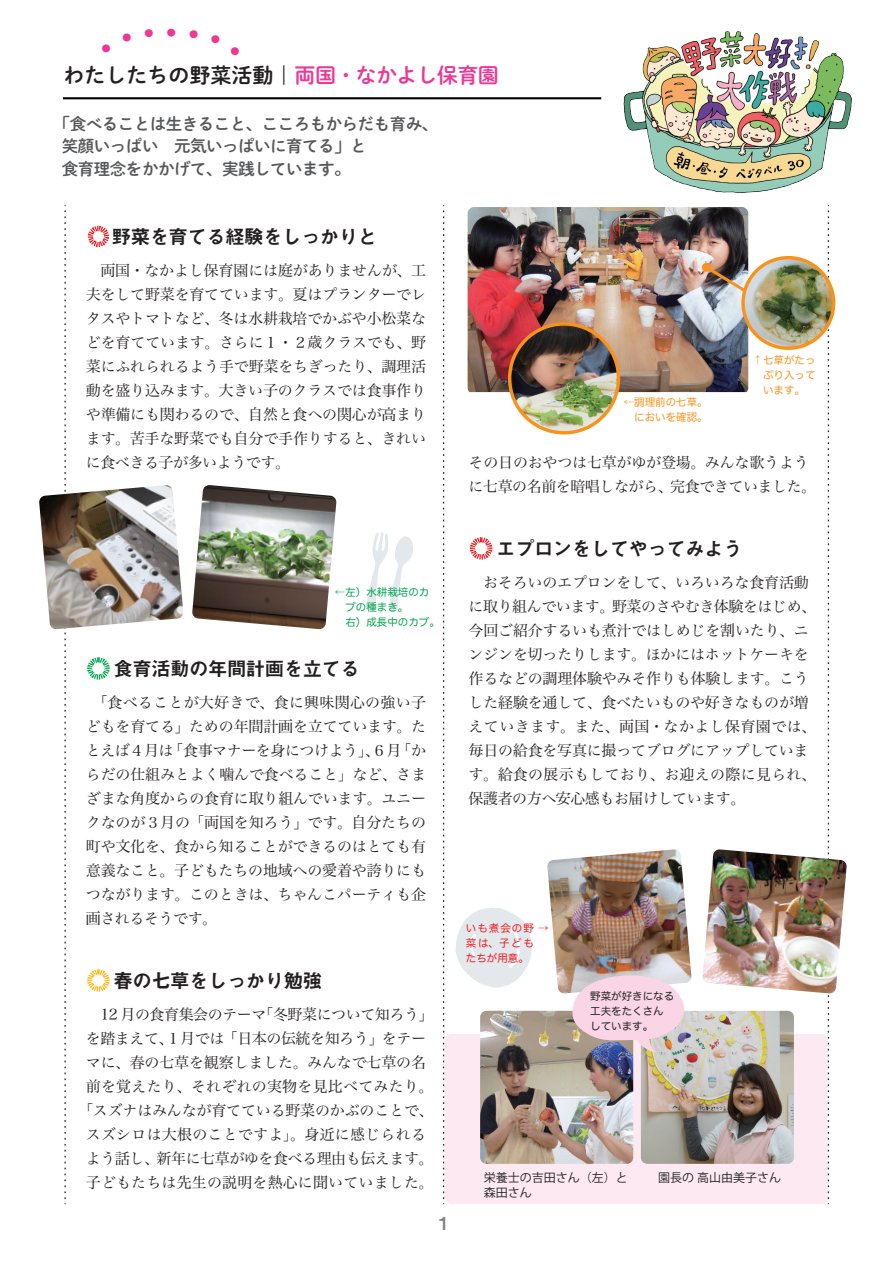
<style>
.page{position:relative;width:893px;height:1263px;background:#fff}
.page>*{position:absolute;margin:0;border:0;box-sizing:border-box;transform-origin:0 0}
.t1{font:21px "DNP Shuei M Go Std B";color:#231f20}
.t2{font:19.5px "Midashi Go Pr 6 N MB31";letter-spacing:-.03em;color:#231f20}
.t3{font:18px "Midashi Go Pr 6 N MB31";color:#808285}
.t4{font:16.5px/22.5px "DNP Shuei M Go Std B";letter-spacing:-.03em;color:#57585a}
.t5{font:15px/24px "Hira Min Pro W3";letter-spacing:-.015em;color:#231f20;text-align:justify}
.t6{font:12px "Koz Go Pr 6 N";color:#231f20}
.t7{font:10.5px/15px "Hira Maru Pro W4";color:#f7931d;text-align:justify}
.t8{font:10.5px/15px "Hira Maru Pro W4";color:#00a54f}
.t9{font:10.5px/15px "Hira Maru Pro W4";color:#231f20}
.t10{font:10.5px/15px "Hira Maru Pro W4";letter-spacing:.095em;color:#ee1d23}
.s1{color:#ed3896}
</style>
<div class="page">
<svg style="left:366px;top:532px;width:47px;height:80px"></svg>
<svg style="left:455px;top:908px;width:77px;height:80px"></svg>
<div style="left:445px;top:1034px;width:382px;height:170px;background:#fce9f1;border-radius:6px"></div>
<hr style="left:63px;top:97px;width:538px;height:2px;background:#000">
<div style="left:88px;top:226px;width:21px;height:21px;border:5px dashed #ee1d23;border-radius:50%"></div>
<div style="left:87px;top:657px;width:23px;height:23px;border:5px dashed #00a54f;border-radius:50%"></div>
<div style="left:87px;top:969px;width:23px;height:23px;border:5px dashed #fcb814;border-radius:50%"></div>
<div style="left:470px;top:537px;width:22px;height:23px;border:5px dashed #ee1d23;border-radius:50%"></div>
<svg style="left:64px;top:205px;width:2px;height:999px"></svg>
<svg style="left:443px;top:205px;width:1px;height:999px"></svg>
<svg style="left:828px;top:205px;width:1px;height:999px"></svg>
<img style="left:39px;top:485px;width:144px;height:144px">
<img style="left:192px;top:485px;width:145px;height:144px">
<img style="left:547px;top:849px;width:145px;height:145px">
<img style="left:702px;top:849px;width:145px;height:145px">
<img style="left:468px;top:207px;width:280px;height:185px">
<svg style="left:701px;top:262px;width:47px;height:32px"></svg>
<img style="left:743px;top:258px;width:91px;height:90px;border-radius:45px">
<div style="left:741px;top:256px;width:94px;height:94px;border:3px solid #f7931d;border-radius:50%"></div>
<img style="left:510px;top:324px;width:108px;height:109px;border-radius:54px">
<div style="left:508px;top:322px;width:112px;height:112px;border:3px solid #f7931d;border-radius:50%"></div>
<img style="left:641px;top:1011px;width:153px;height:153px">
<img style="left:480px;top:1011px;width:153px;height:153px">
<svg style="left:571px;top:974px;width:116px;height:79px;background:#e4cad5"></svg>
<img style="left:623px;top:31px;width:229px;height:162px">
<h1 class="t1" style="left:64px;top:60px;width:437px">わたしたちの野菜活動｜<span class="s1">両国・なかよし保育園</span></h1>
<p class="t4" style="left:62px;top:112px;width:378px;text-indent:-8px">「食べることは生きること、こころもからだも育み、笑顔いっぱい　元気いっぱいに育てる」と<br>食育理念をかかげて、実践しています。</p>
<h2 class="t2" style="left:112px;top:221px;width:267px">野菜を育てる経験をしっかりと</h2>
<p class="t5" style="left:86px;top:257px;width:342px">　両国・なかよし保育園には庭がありませんが、工夫をして野菜を育てています。夏はプランターでレタスやトマトなど、冬は水耕栽培でかぶや小松菜などを育てています。さらに１・２歳クラスでも、野菜にふれられるよう手で野菜をちぎったり、調理活動を盛り込みます。大きい子のクラスでは食事作りや準備にも関わるので、自然と食への関心が高まります。苦手な野菜でも自分で手作りすると、きれいに食べきる子が多いようです。</p>
<p class="t8" style="left:335px;top:583px;width:106px">←左）水耕栽培のカ　ブの種まき。<br>　右）成長中のカブ。</p>
<h2 class="t2" style="left:114px;top:653px;width:248px">食育活動の年間計画を立てる</h2>
<p class="t5" style="left:86px;top:689px;width:342px">　「食べることが大好きで、食に興味関心の強い子どもを育てる」ための年間計画を立てています。たとえば４月は「食事マナーを身につけよう」、６月「からだの仕組みとよく噛んで食べること」など、さまざまな角度からの食育に取り組んでいます。ユニークなのが３月の「両国を知ろう」です。自分たちの町や文化を、食から知ることができるのはとても有意義なこと。子どもたちの地域への愛着や誇りにもつながります。このときは、ちゃんこパーティも企画されるそうです。</p>
<h2 class="t2" style="left:114px;top:965px;width:210px">春の七草をしっかり勉強</h2>
<p class="t5" style="left:78px;top:1001px;width:357px;text-align:center">　12 月の食育集会のテーマ「冬野菜について知ろう」を踏まえて、１月では「日本の伝統を知ろう」をテーマに、春の七草を観察しました。みんなで七草の名前を覚えたり、それぞれの実物を見比べてみたり。「スズナはみんなが育てている野菜のかぶのことで、スズシロは大根のことですよ」。身近に感じられるよう話し、新年に七草がゆを食べる理由も伝えます。子どもたちは先生の説明を熱心に聞いていました。</p>
<p class="t3" style="left:439px;top:1208px;width:12px">1</p>
<p class="t7" style="left:624px;top:394px;width:85px">←調理前の七草。　においを確認。</p>
<p class="t7" style="left:752px;top:352px;width:64px">↑七草がたっ　ぷり入って　います。</p>
<p class="t5" style="left:469px;top:449px;width:349px">その日のおやつは七草がゆが登場。みんな歌うように七草の名前を暗唱しながら、完食できていました。</p>
<h2 class="t2" style="left:496px;top:533px;width:248px">エプロンをしてやってみよう</h2>
<p class="t5" style="left:469px;top:569px;width:349px;text-align:left">　おそろいのエプロンをして、いろいろな食育活動に取り組んでいます。野菜のさやむき体験をはじめ、今回ご紹介するいも煮汁ではしめじを割いたり、ニンジンを切ったりします。ほかにはホットケーキを作るなどの調理体験やみそ作りも体験します。こうした経験を通して、食べたいものや好きなものが増えていきます。また、両国・なかよし保育園では、毎日の給食を写真に撮ってブログにアップしています。給食の展示もしており、お迎えの際に見られ、保護者の方へ安心感もお届けしています。</p>
<p class="t10" style="left:466px;top:920px;width:84px">いも煮会の野 →菜は、子ども<br>たちが用意。</p>
<p class="t9" style="left:590px;top:988px;width:85px">野菜が好きになる工夫をたくさんしています。</p>
<p class="t6" style="left:484px;top:1170px;width:145px">栄養士の吉田さん（左）と</p>
<p class="t6" style="left:658px;top:1170px;width:124px">園長の 高山由美子さん</p>
<p class="t6" style="left:484px;top:1185px;width:49px">森田さん</p>
</div>
